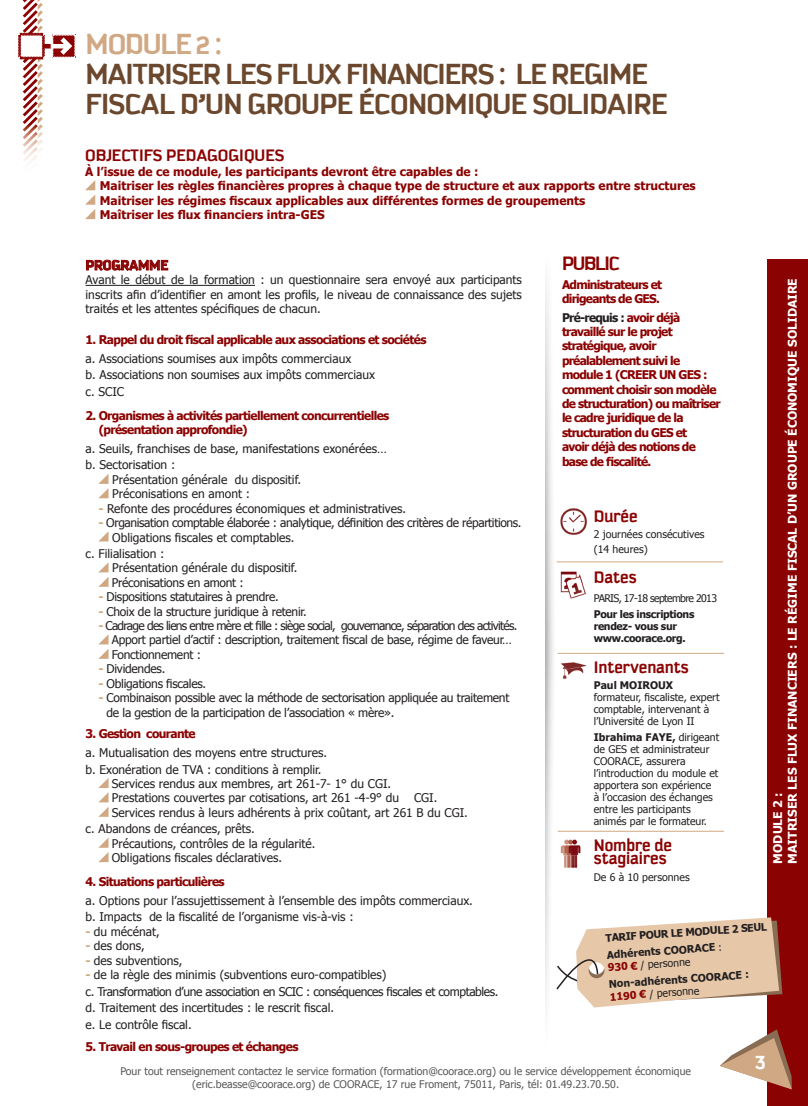
<style>
.page{position:relative;width:808px;height:1106px;background:#fff}
.page>*{position:absolute;margin:0;border:0;box-sizing:border-box;transform-origin:0 0}
.t1{font:700 31.5px "Kautiva";letter-spacing:-.025em;color:#6b482d}
.t2{font:700 31.5px "Kautiva";letter-spacing:-.035em;color:#d0a984}
.t3{font:700 24px "Kautiva";color:#fff}
.t4{font:700 21px "Kautiva";letter-spacing:-.06em;color:#8b0202}
.t5{font:700 18px/13.5px "Kautiva";color:#8b0202}
.t6{font:700 15px "Kautiva";color:#8b0202}
.t7{font:12px/14.4px "Tahoma";color:#231f20;text-align:justify}
.t8{font:700 12px/14.4px "Tahoma";letter-spacing:-.05em;color:#8b0202}
.t9{font:12px/14.4px "Tahoma";letter-spacing:-.02em;color:#231f20}
.t10{font:700 12px "Tahoma";color:#8b0202}
.t11{font:12px "Tahoma";letter-spacing:-.03em;color:#231f20}
.t12{font:12px "Tahoma";letter-spacing:-.06em;color:#231f20}
.t13{font:700 12px "Tahoma";color:#fff}
.t14{font:10.5px/12px "Tahoma";color:#231f20}
.t15{font:10.5px/12.6px "Tahoma";color:#57585a;text-align:center}
.t16{font:700 10.5px/12px "Tahoma";letter-spacing:-.03em;color:#231f20}
.t17{font:10.5px "Tahoma";letter-spacing:-.06em;color:#231f20}
.s1{color:#231f20}
.s2{font-weight:700;color:#d0a984}
.s3{font-weight:700}
.s4{font-weight:400}
.s5{font-weight:700;color:#8b0202}
</style>
<div class="page">
<hr style="left:86px;top:285px;width:169px;height:1px;background:#231f20">
<svg style="left:86px;top:259px;width:82px;height:12px"></svg>
<svg style="left:98px;top:474px;width:11px;height:24px"></svg>
<svg style="left:99px;top:531px;width:10px;height:10px"></svg>
<svg style="left:98px;top:562px;width:11px;height:25px"></svg>
<svg style="left:98px;top:634px;width:11px;height:25px"></svg>
<svg style="left:98px;top:778px;width:11px;height:38px"></svg>
<svg style="left:98px;top:837px;width:11px;height:25px"></svg>
<svg style="left:85px;top:180px;width:10px;height:39px"></svg>
<div style="left:528px;top:250px;width:29px;height:803px;background:#231f20;opacity:.5"></div>
<div style="left:522px;top:232px;width:23px;height:867px;background:#fff"></div>
<div style="left:767px;top:259px;width:41px;height:847px;background:#8b0202"></div>
<hr style="left:557px;top:561px;width:166px;height:1px;background:#d0a984">
<hr style="left:558px;top:653px;width:166px;height:1px;background:#d0a984">
<hr style="left:558px;top:831px;width:166px;height:1px;background:#d0a984">
<img style="left:560px;top:571px;width:26px;height:28px">
<img style="left:561px;top:662px;width:26px;height:17px">
<img style="left:560px;top:508px;width:27px;height:27px">
<svg style="left:555px;top:917px;width:227px;height:90px"></svg>
<svg style="left:720px;top:1029px;width:72px;height:60px"></svg>
<img style="left:560px;top:839px;width:21px;height:29px">
<svg style="left:18px;top:0;width:58px;height:161px"></svg>
<p class="t2" style="left:86px;top:27px;width:138px">MODULE 2 :</p>
<p class="t1" style="left:86px;top:57px;width:564px">MAITRISER LES FLUX FINANCIERS : LE REGIME</p>
<p class="t1" style="left:86px;top:87px;width:584px">FISCAL D’UN GROUPE ÉCONOMIQUE SOLIDAIRE</p>
<p class="t5" style="left:85px;top:149px;width:201px">OBJECTIFS PEDAGOGIQUES</p>
<p class="t10" style="left:85px;top:163px;width:395px">À l’issue de ce module, les participants devront être capables de :</p>
<p class="t10" style="left:100px;top:177px;width:597px">Maitriser les règles financières propres à chaque type de structure et aux rapports entre structures</p>
<p class="t10" style="left:100px;top:192px;width:487px">Maitriser les régimes fiscaux applicables aux différentes formes de groupements</p>
<p class="t10" style="left:100px;top:206px;width:226px">Maîtriser les flux financiers intra-GES</p>
<p class="t4" style="left:562px;top:252px;width:59px">PUBLIC</p>
<p class="t8" style="left:562px;top:276px;width:102px">Administrateurs et dirigeants de GES.</p>
<p class="t8" style="left:562px;top:309px;width:160px"><span class="s1">Pré-requis :</span> avoir déjà travaillé sur le projet stratégique, avoir préalablement suivi le module 1 (CREER UN GES : comment choisir son modèle de structuration) ou maîtriser le cadre juridique de la structuration du GES et<br>avoir déjà des notions de base de fiscalité.</p>
<p class="t6" style="left:86px;top:257px;width:84px">PROGRAMME</p>
<p class="t7" style="left:86px;top:272px;width:438px">Avant le début de la formation : un questionnaire sera envoyé aux participants inscrits afin d’identifier en amont les profils, le niveau de connaissance des sujets traités et les attentes spécifiques de chacun.</p>
<p class="t8" style="left:86px;top:332px;width:342px">1. Rappel du droit fiscal applicable aux associations et sociétés</p>
<p class="t7" style="left:86px;top:350px;width:267px">a. Associations soumises aux impôts commerciaux</p>
<p class="t7" style="left:86px;top:367px;width:291px">b. Associations non soumises aux impôts commerciaux</p>
<p class="t7" style="left:86px;top:384px;width:40px">c. SCIC</p>
<p class="t8" style="left:99px;top:407px;width:292px;text-indent:-13px">2. Organismes à activités partiellement concurrentielles (présentation approfondie)</p>
<p class="t7" style="left:86px;top:441px;width:303px">a. Seuils, franchises de base, manifestations exonérées…</p>
<p class="t7" style="left:86px;top:457px;width:91px">b. Sectorisation :</p>
<p class="t7" style="left:112px;top:472px;width:190px">Présentation générale du dispositif.</p>
<p class="t7" style="left:112px;top:486px;width:139px">Préconisations en amont :</p>
<p class="t7" style="left:98px;top:500px;width:309px"><span class="s2">-</span> Refonte des procédures économiques et administratives.</p>
<p class="t11" style="left:98px;top:514px;width:425px"><span class="s2">-</span> Organisation comptable élaborée : analytique, définition des critères de répartitions.</p>
<p class="t7" style="left:112px;top:529px;width:184px">Obligations fiscales et comptables.</p>
<p class="t7" style="left:86px;top:546px;width:80px">c. Filialisation :</p>
<p class="t7" style="left:112px;top:560px;width:187px">Présentation générale du dispositif.</p>
<p class="t9" style="left:112px;top:574px;width:133px">Préconisations en amont :</p>
<p class="t9" style="left:98px;top:589px;width:182px"><span class="s2">-</span> Dispositions statutaires à prendre.</p>
<p class="t9" style="left:98px;top:603px;width:210px"><span class="s2">-</span> Choix de la structure juridique à retenir.</p>
<p class="t12" style="left:98px;top:617px;width:420px"><span class="s2">-</span> Cadrage des liens entre mère et fille : siège social, gouvernance, séparation des activités.</p>
<p class="t9" style="left:112px;top:632px;width:402px">Apport partiel d’actif : description, traitement fiscal de base, régime de faveur…</p>
<p class="t9" style="left:112px;top:646px;width:91px">Fonctionnement :</p>
<p class="t9" style="left:98px;top:661px;width:68px"><span class="s2">-</span> Dividendes.</p>
<p class="t9" style="left:98px;top:675px;width:109px"><span class="s2">-</span> Obligations fiscales.</p>
<p class="t9" style="left:107px;top:690px;width:404px;text-indent:-8px"><span class="s2">-</span> Combinaison possible avec la méthode de sectorisation appliquée au traitement de la gestion de la participation de l’association « mère».</p>
<p class="t8" style="left:86px;top:726px;width:112px">3. Gestion courante</p>
<p class="t7" style="left:86px;top:745px;width:243px">a. Mutualisation des moyens entre structures.</p>
<p class="t7" style="left:86px;top:761px;width:237px">b. Exonération de TVA : conditions à remplir.</p>
<p class="t7" style="left:112px;top:776px;width:281px">Services rendus aux membres, art 261-7- 1° du CGI.</p>
<p class="t7" style="left:112px;top:790px;width:289px">Prestations couvertes par cotisations, art 261 -4-9° du</p>
<p class="t7" style="left:414px;top:790px;width:25px">CGI.</p>
<p class="t7" style="left:112px;top:804px;width:357px">Services rendus à leurs adhérents à prix coûtant, art 261 B du CGI.</p>
<p class="t7" style="left:86px;top:821px;width:171px">c. Abandons de créances, prêts.</p>
<p class="t7" style="left:112px;top:835px;width:205px">Précautions, contrôles de la régularité.</p>
<p class="t7" style="left:112px;top:850px;width:172px">Obligations fiscales déclaratives.</p>
<p class="t8" style="left:86px;top:874px;width:141px">4. Situations particulières</p>
<p class="t7" style="left:86px;top:892px;width:389px">a. Options pour l’assujettissement à l’ensemble des impôts commerciaux.</p>
<p class="t7" style="left:86px;top:909px;width:269px">b. Impacts de la fiscalité de l’organisme vis-à-vis :</p>
<p class="t7" style="left:86px;top:923px;width:76px"><span class="s2">-</span> du mécénat,</p>
<p class="t7" style="left:86px;top:938px;width:61px"><span class="s2">-</span> des dons,</p>
<p class="t7" style="left:86px;top:952px;width:98px"><span class="s2">-</span> des subventions,</p>
<p class="t7" style="left:86px;top:966px;width:302px"><span class="s2">-</span> de la règle des minimis (subventions euro-compatibles)</p>
<p class="t11" style="left:86px;top:983px;width:414px">c. Transformation d’une association en SCIC : conséquences fiscales et comptables.</p>
<p class="t7" style="left:86px;top:1000px;width:250px">d. Traitement des incertitudes : le rescrit fiscal.</p>
<p class="t7" style="left:86px;top:1016px;width:108px">e. Le contrôle fiscal.</p>
<p class="t8" style="left:86px;top:1038px;width:214px">5. Travail en sous-groupes et échanges</p>
<p class="t13" style="left:784px;top:863px;width:587px;rotate:-90deg">MAITRISER LES FLUX FINANCIERS : LE RÉGIME FISCAL D’UN GROUPE ÉCONOMIQUE SOLIDAIRE</p>
<p class="t5" style="left:594px;top:509px;width:45px">Durée</p>
<p class="t14" style="left:594px;top:527px;width:112px;line-height:14.4px">2 journées consécutives (14 heures)</p>
<p class="t5" style="left:594px;top:570px;width:44px">Dates</p>
<p class="t17" style="left:594px;top:591px;width:125px">PARIS, 17-18 septembre 2013</p>
<p class="t16" style="left:594px;top:607px;width:102px">Pour les inscriptions rendez- vous sur www.coorace.org.</p>
<p class="t5" style="left:594px;top:660px;width:96px">Intervenants</p>
<p class="t14" style="left:594px;top:678px;width:127px"><span class="s3">Paul MOIROUX </span>formateur, fiscaliste, expert comptable, intervenant à l’Université de Lyon II</p>
<p class="t14" style="left:594px;top:731px;width:127px"><span class="s3">Ibrahima FAYE,</span> dirigeant de GES et administrateur<br>COORACE, assurera l’introduction du module et apportera son expérience à l’occasion des échanges entre les participants animés par le formateur.</p>
<p class="t5" style="left:594px;top:838px;width:80px">Nombre de stagiaires</p>
<p class="t14" style="left:594px;top:870px;width:97px">De 6 à 10 personnes</p>
<p class="t13" style="left:769px;top:863px;width:73px;rotate:-90deg">MODULE 2 :</p>
<p class="t16" style="left:605px;top:931px;width:163px;rotate:-4deg">TARIF POUR LE MODULE 2 SEUL</p>
<p class="t16" style="left:606px;top:948px;width:117px;rotate:-4deg">Adhérents COORACE <span class="s4">:</span></p>
<p class="t14" style="left:607px;top:960px;width:84px;rotate:-4deg"><span class="s5">930 €</span> / personne</p>
<p class="t16" style="left:608px;top:977px;width:142px;rotate:-4deg">Non-adhérents COORACE :</p>
<p class="t14" style="left:609px;top:990px;width:91px;rotate:-4deg"><span class="s5">1190 €</span> / personne</p>
<p class="t15" style="left:120px;top:1064px;width:572px">Pour tout renseignement contactez le service formation (formation@coorace.org) ou le service développement économique (eric.beasse@coorace.org) de COORACE, 17 rue Froment, 75011, Paris, tél: 01.49.23.70.50.</p>
<p class="t3" style="left:755px;top:1048px;width:12px">3</p>
</div>
